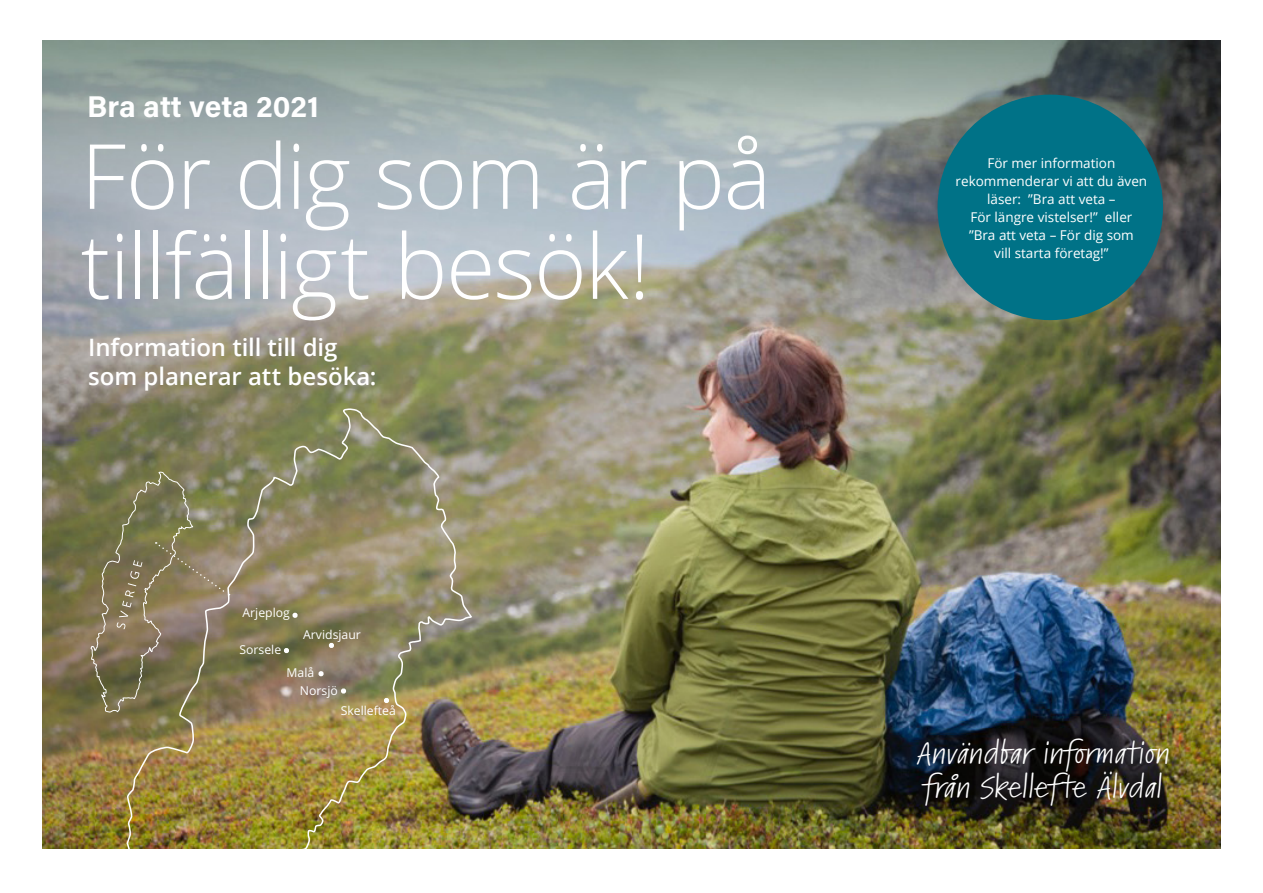
<style>
.page{position:relative;width:1263px;height:893px;background:#fff}
.page>*{position:absolute;margin:0;border:0;box-sizing:border-box;transform-origin:0 0}
.t1{font:300 90px/90px "Open Sans";letter-spacing:-.02em;color:#fff}
.t2{font:700 30px "Acumin Pro";color:#fff}
.t3{font:semi-expanded 28.5px/34.2px "Kremlin Pro";letter-spacing:.01em;color:#fff}
.t4{font:600 24px/28.8px "Open Sans";letter-spacing:-.005em;color:#fff}
.t5{font:13.5px/18px "Open Sans";color:#fff;text-align:center}
.t6{font:12.3px/17.9px "Open Sans";color:#fff}
</style>
<div class="page">
<img style="left:43px;top:40px;width:1177px;height:808px">
<img style="left:84px;top:408px;width:388px;height:441px">
<svg style="left:382px;top:696px;width:8px;height:9px"></svg>
<svg style="left:339px;top:687px;width:8px;height:8px"></svg>
<svg style="left:327px;top:641px;width:8px;height:9px"></svg>
<svg style="left:291px;top:611px;width:7px;height:8px"></svg>
<svg style="left:317px;top:669px;width:7px;height:9px"></svg>
<svg style="left:282px;top:646px;width:8px;height:9px"></svg>
<svg style="left:89px;top:471px;width:141px;height:242px;background:#827a58"></svg>
<div style="left:937px;top:95px;width:226px;height:225px;background:#007287;border-radius:50%"></div>
<h2 class="t2" style="left:87px;top:85px;width:234px">Bra att veta 2021</h2>
<h1 class="t1" style="left:81px;top:129px;width:692px">För dig som är på tillfälligt besök!</h1>
<h3 class="t4" style="left:88px;top:333px;width:290px">Information till till dig som planerar att besöka:</h3>
<p class="t6" style="left:242px;top:604px;width:49px">Arjeplog</p>
<p class="t6" style="left:303px;top:625px;width:59px">Arvidsjaur</p>
<p class="t6" style="left:300px;top:663px;width:39px;text-indent:-13px">Malå<br>Norsjö</p>
<p class="t6" style="left:341px;top:701px;width:57px">Skellefteå</p>
<p class="t6" style="left:239px;top:640px;width:43px">Sorsele</p>
<p class="t5" style="left:955px;top:154px;width:193px">För mer information rekommenderar vi att du även läser: ”Bra att veta –<br>För längre vistelser!” eller ”Bra att veta – För dig som<br>vill starta företag!”</p>
<h3 class="t3" style="left:916px;top:737px;width:255px">Användbar information från Skellefte Älvdal</h3>
</div>
